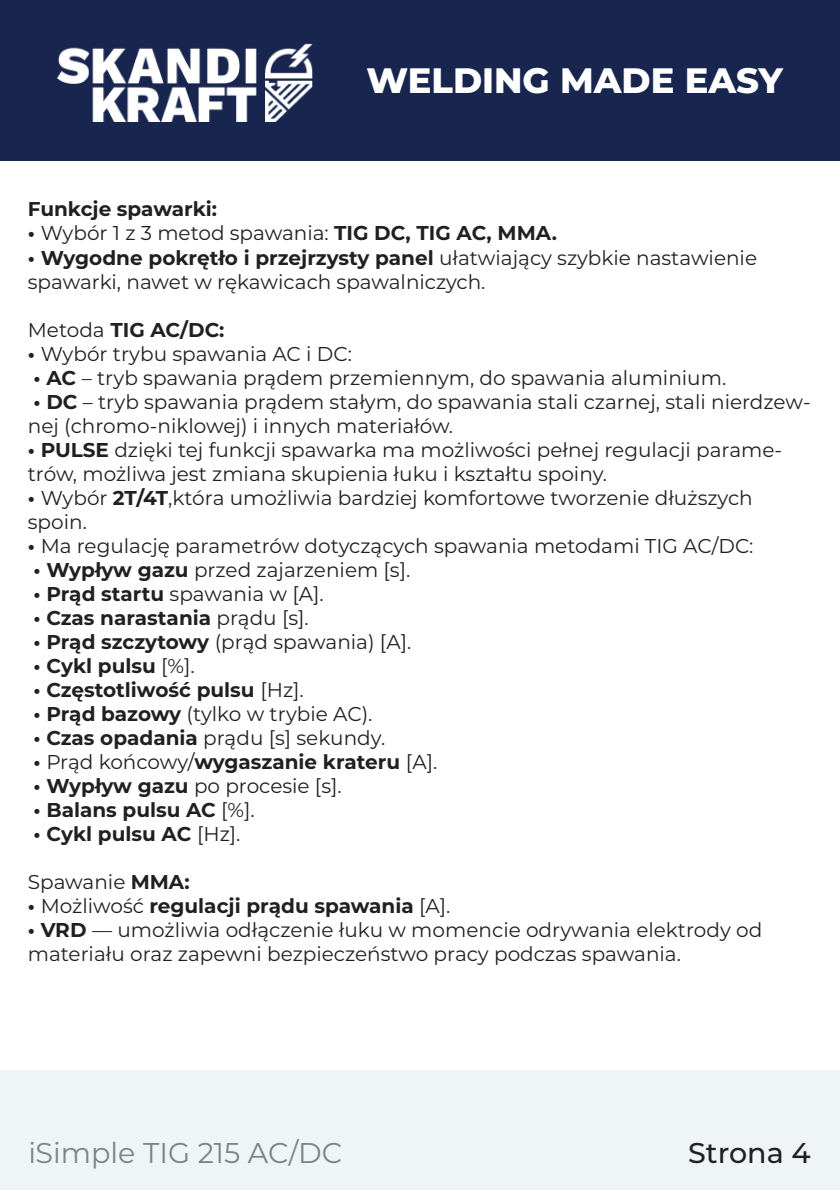
<style>
.page{position:relative;width:840px;height:1191px;background:#fff}
.page>*{position:absolute;margin:0;border:0;box-sizing:border-box;transform-origin:0 0}
.t1{font:800 35.2px "Montserrat";color:#fff}
.t2{font:28.6px "Montserrat";color:#808285}
.t3{font:500 28.6px "Montserrat";color:#231f20}
.t4{font:20px/24px "Montserrat";color:#231f20}
.t5{font:700 20px "Montserrat";color:#231f20}
.s1{font-weight:700}
.s2{font-weight:400}
</style>
<div class="page">
<div style="left:0;top:0;width:839px;height:161px;background:#18264f"></div>
<img style="left:58px;top:43px;width:255px;height:78px">
<div style="left:0;top:1070px;width:839px;height:120px;background:#eff5f6"></div>
<h1 class="t1" style="left:366px;top:57px;width:418px">WELDING MADE EASY</h1>
<p class="t5" style="left:28px;top:195px;width:191px">Funkcje spawarki:</p>
<p class="t4" style="left:28px;top:221px;width:530px"><span class="s1">•</span> Wybór 1 z 3 metod spawania: <span class="s1">TIG DC, TIG AC, MMA.</span></p>
<p class="t4" style="left:28px;top:245px;width:730px"><span class="s1">• Wygodne pokrętło i przejrzysty panel</span> ułatwiający szybkie nastawienie spawarki, nawet w rękawicach spawalniczych.</p>
<p class="t5" style="left:28px;top:315px;width:198px"><span class="s2">Metoda</span> TIG AC/DC:</p>
<p class="t4" style="left:28px;top:341px;width:325px"><span class="s1">•</span> Wybór trybu spawania AC i DC:</p>
<p class="t4" style="left:33px;top:365px;width:693px"><span class="s1">• AC</span> – tryb spawania prądem przemiennym, do spawania aluminium.</p>
<p class="t4" style="left:28px;top:389px;width:783px"><span class="s1">• DC</span> – tryb spawania prądem stałym, do spawania stali czarnej, stali nierdzew&shy;nej (chromo-niklowej) i innych materiałów.</p>
<p class="t4" style="left:28px;top:437px;width:755px"><span class="s1">• PULSE</span> dzięki tej funkcji spawarka ma możliwości pełnej regulacji parame&shy;trów, możliwa jest zmiana skupienia łuku i kształtu spoiny.</p>
<p class="t4" style="left:28px;top:485px;width:726px"><span class="s1">•</span> Wybór <span class="s1">2T/4T</span>,która umożliwia bardziej komfortowe tworzenie dłuższych spoin.</p>
<p class="t4" style="left:28px;top:533px;width:726px"><span class="s1">•</span> Ma regulację parametrów dotyczących spawania metodami TIG AC/DC:</p>
<p class="t4" style="left:33px;top:557px;width:378px"><span class="s1">• Wypływ gazu</span> przed zajarzeniem [s].</p>
<p class="t4" style="left:33px;top:581px;width:291px"><span class="s1">• Prąd startu</span> spawania w [A].</p>
<p class="t5" style="left:33px;top:603px;width:276px">• Czas narastania <span class="s2">prądu [s].</span></p>
<p class="t4" style="left:33px;top:629px;width:379px"><span class="s1">• Prąd szczytowy</span> (prąd spawania) [A].</p>
<p class="t5" style="left:33px;top:651px;width:163px">• Cykl pulsu <span class="s2">[%].</span></p>
<p class="t5" style="left:33px;top:675px;width:272px">• Częstotliwość pulsu <span class="s2">[Hz].</span></p>
<p class="t4" style="left:33px;top:701px;width:340px"><span class="s1">• Prąd bazowy</span> (tylko w trybie AC).</p>
<p class="t4" style="left:33px;top:725px;width:353px"><span class="s1">• Czas opadania</span> prądu [s] sekundy.</p>
<p class="t5" style="left:33px;top:747px;width:405px">• <span class="s2">Prąd końcowy/</span>wygaszanie krateru <span class="s2">[A].</span></p>
<p class="t4" style="left:33px;top:773px;width:309px"><span class="s1">• Wypływ gazu</span> po procesie [s].</p>
<p class="t5" style="left:33px;top:795px;width:223px">• Balans pulsu AC <span class="s2">[%].</span></p>
<p class="t5" style="left:33px;top:819px;width:208px">• Cykl pulsu AC <span class="s2">[Hz].</span></p>
<p class="t4" style="left:28px;top:869px;width:163px">Spawanie <span class="s1">MMA:</span></p>
<p class="t5" style="left:28px;top:891px;width:424px">• <span class="s2">Możliwość</span> regulacji prądu spawania <span class="s2">[A].</span></p>
<p class="t4" style="left:28px;top:917px;width:735px"><span class="s1">• VRD</span> — umożliwia odłączenie łuku w momencie odrywania elektrody od materiału oraz zapewni bezpieczeństwo pracy podczas spawania.</p>
<h2 class="t2" style="left:28px;top:1132px;width:315px">iSimple TIG 215 AC/DC</h2>
<h2 class="t3" style="left:687px;top:1132px;width:124px">Strona 4</h2>
</div>
